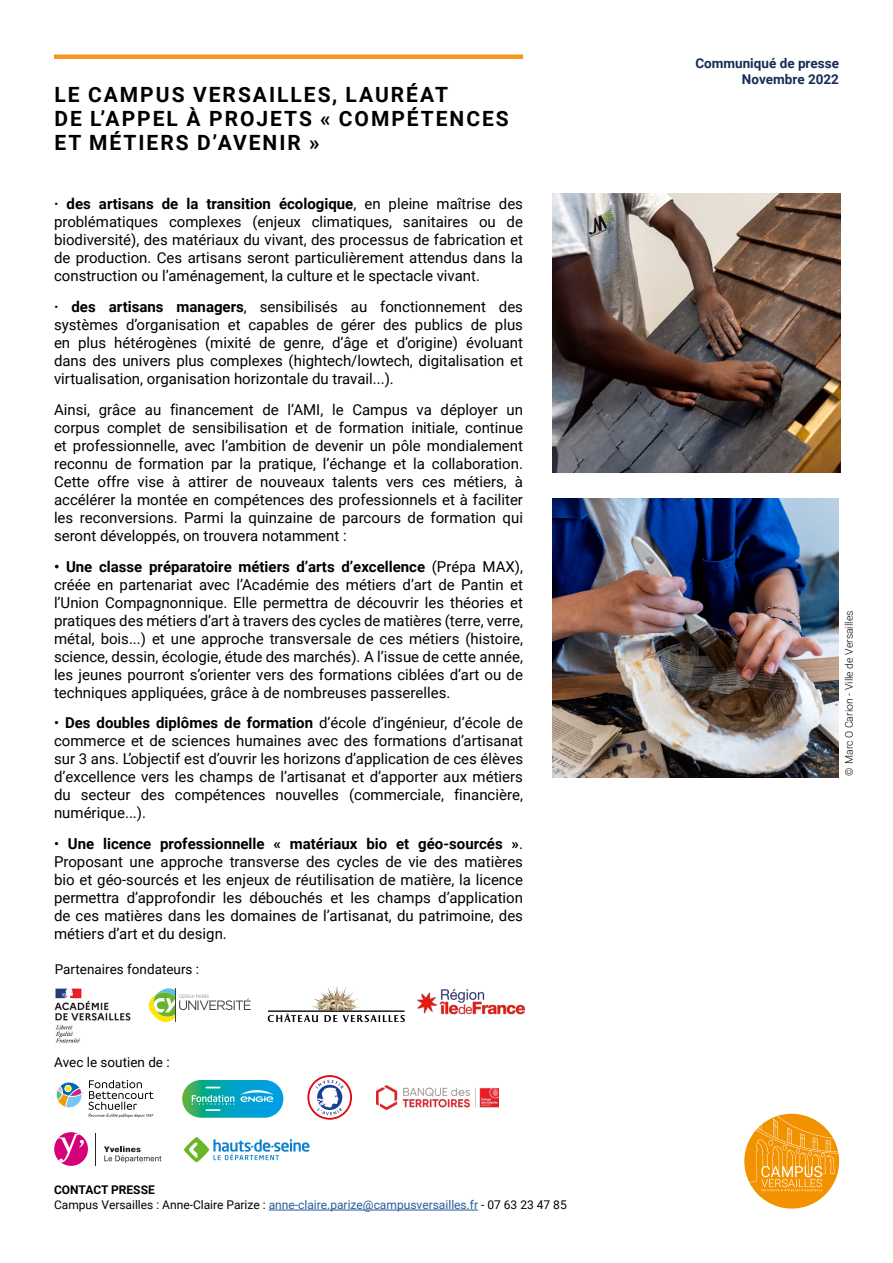
<style>
.page{position:relative;width:893px;height:1263px;background:#fff}
.page>*{position:absolute;margin:0;border:0;box-sizing:border-box;transform-origin:0 0}
.t1{font:700 21px/24px "Roboto";letter-spacing:.095em;color:#000}
.t2{font:15px/18px "Roboto";color:#000;text-align:justify}
.t3{font:13.5px "Roboto";color:#000}
.t4{font:700 13.5px/16.2px "Roboto";color:#172c56;text-align:right}
.t5{font:12px/15px "Roboto";color:#000}
.t6{font:300 10.5px "Roboto";color:#000}
.s1{font-weight:700}
.s2{color:#275b9b}
</style>
<div class="page">
<svg style="left:744px;top:1114px;width:95px;height:94px"></svg>
<div style="left:54px;top:54px;width:469px;height:5px;background:#f4971a"></div>
<hr style="left:269px;top:1210px;width:209px;height:1px;background:#275b9b">
<img style="left:553px;top:193px;width:288px;height:279px">
<img style="left:553px;top:499px;width:286px;height:278px">
<img style="left:54px;top:988px;width:77px;height:55px">
<svg style="left:148px;top:988px;width:103px;height:34px"></svg>
<img style="left:417px;top:989px;width:109px;height:26px">
<img style="left:311px;top:986px;width:50px;height:24px">
<svg style="left:268px;top:1010px;width:137px;height:12px"></svg>
<svg style="left:88px;top:1080px;width:66px;height:38px"></svg>
<svg style="left:56px;top:1082px;width:26px;height:26px"></svg>
<svg style="left:58px;top:1085px;width:24px;height:23px"></svg>
<div style="left:56px;top:1082px;width:26px;height:26px;border:1px solid #fff;border-radius:50%"></div>
<div style="left:65px;top:1085px;width:6px;height:7px;border:1px solid #fff;border-radius:50%"></div>
<svg style="left:182px;top:1080px;width:101px;height:38px;background:#11a6b5"></svg>
<svg style="left:206px;top:1087px;width:14px;height:1px"></svg>
<svg style="left:192px;top:1095px;width:42px;height:16px"></svg>
<svg style="left:240px;top:1090px;width:34px;height:12px"></svg>
<img style="left:377px;top:1085px;width:121px;height:25px">
<svg style="left:307px;top:1075px;width:45px;height:45px"></svg>
<div style="left:309px;top:1077px;width:41px;height:41px;background:#fff;border-radius:50%"></div>
<svg style="left:316px;top:1080px;width:27px;height:35px"></svg>
<svg style="left:184px;top:1137px;width:125px;height:25px"></svg>
<svg style="left:104px;top:1146px;width:57px;height:17px"></svg>
<hr style="left:96px;top:1133px;width:1px;height:33px;background:#2b2523">
<svg style="left:54px;top:1133px;width:34px;height:33px"></svg>
<h1 class="t1" style="left:54px;top:81px;width:456px">LE CAMPUS VERSAILLES, LAURÉAT<br>DE L’APPEL À PROJETS « COMPÉTENCES<br>ET MÉTIERS D’AVENIR »</h1>
<p class="t2" style="left:54px;top:194px;width:471px"><span class="s1">· des artisans de la transition écologique</span>, en pleine maîtrise des problématiques complexes (enjeux climatiques, sanitaires ou de biodiversité), des matériaux du vivant, des processus de fabrication et de production. Ces artisans seront particulièrement attendus dans la construction ou l’aménagement, la culture et le spectacle vivant.</p>
<p class="t2" style="left:54px;top:297px;width:471px"><span class="s1">· des artisans managers</span>, sensibilisés au fonctionnement des systèmes d’organisation et capables de gérer des publics de plus en plus hétérogènes (mixité de genre, d’âge et d’origine) évoluant dans des univers plus complexes (hightech/lowtech, digitalisation et virtualisation, organisation horizontale du travail...).</p>
<p class="t2" style="left:54px;top:400px;width:471px">Ainsi, grâce au financement de l’AMI, le Campus va déployer un corpus complet de sensibilisation et de formation initiale, continue et professionnelle, avec l’ambition de devenir un pôle mondialement reconnu de formation par la pratique, l’échange et la collaboration.<br>Cette offre vise à attirer de nouveaux talents vers ces métiers, à accélérer la montée en compétences des professionnels et à faciliter les reconversions. Parmi la quinzaine de parcours de formation qui seront développés, on trouvera notamment :</p>
<p class="t2" style="left:54px;top:557px;width:471px"><span class="s1">• Une classe préparatoire métiers d’arts d’excellence</span> (Prépa MAX), créée en partenariat avec l’Académie des métiers d’art de Pantin et l’Union Compagnonnique. Elle permettra de découvrir les théories et pratiques des métiers d’art à travers des cycles de matières (terre, verre, métal, bois...) et une approche transversale de ces métiers (histoire, science, dessin, écologie, étude des marchés). A l’issue de cette année, les jeunes pourront s’orienter vers des formations ciblées d’art ou de techniques appliquées, grâce à de nombreuses passerelles.</p>
<p class="t2" style="left:54px;top:713px;width:471px">• <span class="s1">Des doubles diplômes de formation</span> d’école d’ingénieur, d’école de commerce et de sciences humaines avec des formations d’artisanat sur 3 ans. L’objectif est d’ouvrir les horizons d’application de ces élèves d’excellence vers les champs de l’artisanat et d’apporter aux métiers du secteur des compétences nouvelles (commerciale, financière, numérique...).</p>
<p class="t2" style="left:54px;top:834px;width:471px">• <span class="s1">Une licence professionnelle « matériaux bio et géo-sourcés »</span>.<br>Proposant une approche transverse des cycles de vie des matières bio et géo-sourcés et les enjeux de réutilisation de matière, la licence permettra d’approfondir les débouchés et les champs d’application de ces matières dans les domaines de l’artisanat, du patrimoine, des métiers d’art et du design.</p>
<p class="t3" style="left:55px;top:960px;width:146px">Partenaires fondateurs :</p>
<p class="t3" style="left:54px;top:1053px;width:117px">Avec le soutien de :</p>
<p class="t5" style="left:54px;top:1182px;width:514px"><span class="s1">CONTACT PRESSE<br></span>Campus Versailles : Anne-Claire Parize : <span class="s2">anne-claire.parize@campusversailles.fr</span> - 07 63 23 47 85</p>
<p class="t4" style="left:695px;top:55px;width:145px">Communiqué de presse<br>Novembre 2022</p>
<p class="t6" style="left:842px;top:776px;width:167px;rotate:-90deg">© Marc O Carion - Ville de Versailles</p>
</div>
